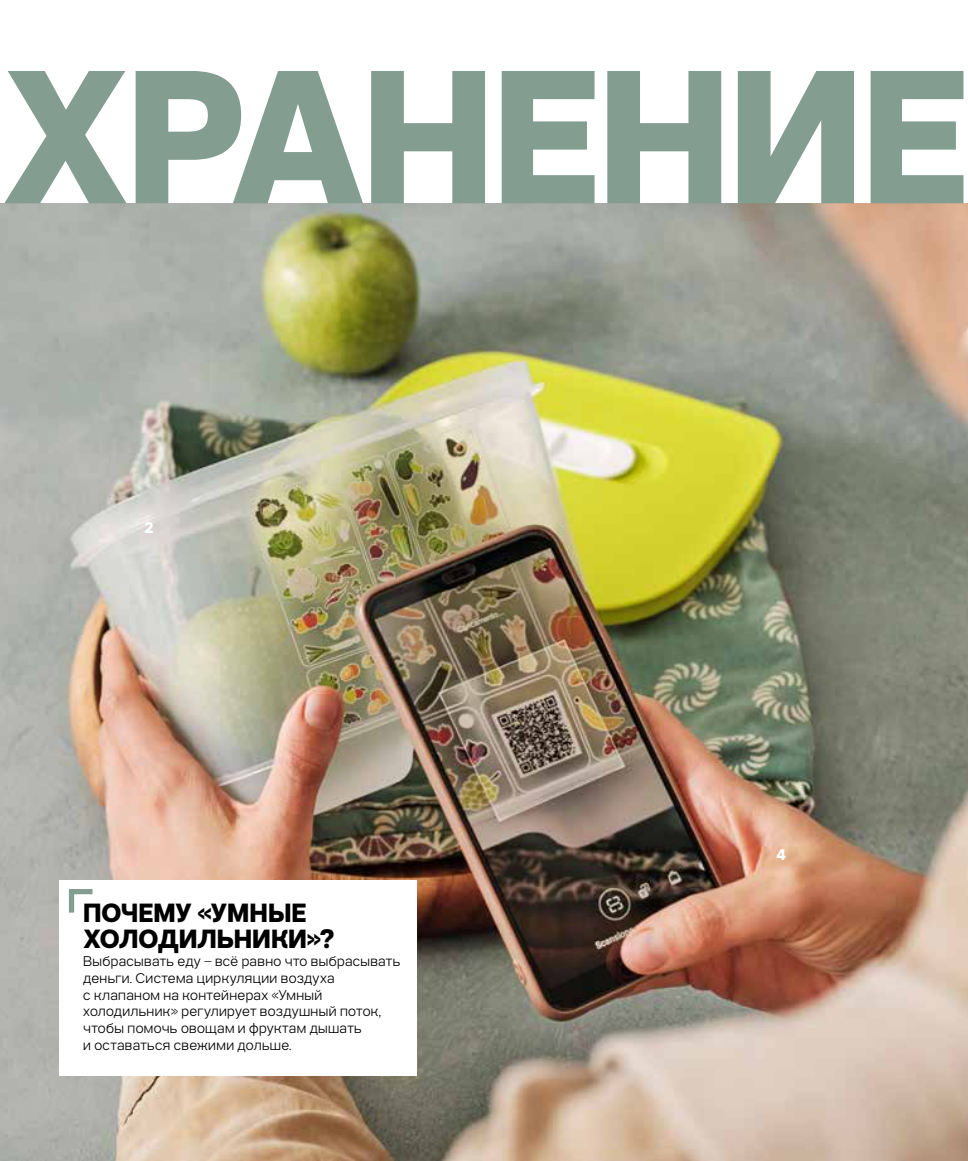
<style>
.page{position:relative;width:968px;height:1161px;background:#fff}
.page>*{position:absolute;margin:0;border:0;box-sizing:border-box;transform-origin:0 0}
.t1{font:800 189px "Tupper PRO";letter-spacing:-.01em;color:#839d90}
.t2{font:800 26.25px/25.7px "Tupper PRO";color:#000}
.t3{font:700 15.75px "Tupper PRO";color:#fff}
.t4{font:300 14px/16.8px "Tupper PRO";letter-spacing:.02em;color:#000}
</style>
<div class="page">
<img style="left:0;top:203px;width:967px;height:958px">
<div style="left:60px;top:880px;width:357px;height:195px;background:#fff"></div>
<svg style="left:68px;top:889px;width:25px;height:24px"></svg>
<h1 class="t1" style="left:1px;top:27px;width:968px">ХРАНЕНИЕ</h1>
<p class="t3" style="left:144px;top:515px;width:10px">2</p>
<h2 class="t2" style="left:83px;top:900px;width:253px">ПОЧЕМУ «УМНЫЕ<br>ХОЛОДИЛЬНИКИ»?</h2>
<p class="t4" style="left:83px;top:951px;width:318px">Выбрасывать еду – всё равно что выбрасывать деньги. Система циркуляции воздуха<br>с клапаном на контейнерах «Умный холодильник» регулирует воздушный поток, чтобы помочь овощам и фруктам дышать<br>и оставаться свежими дольше.</p>
<p class="t3" style="left:776px;top:842px;width:11px">4</p>
</div>
